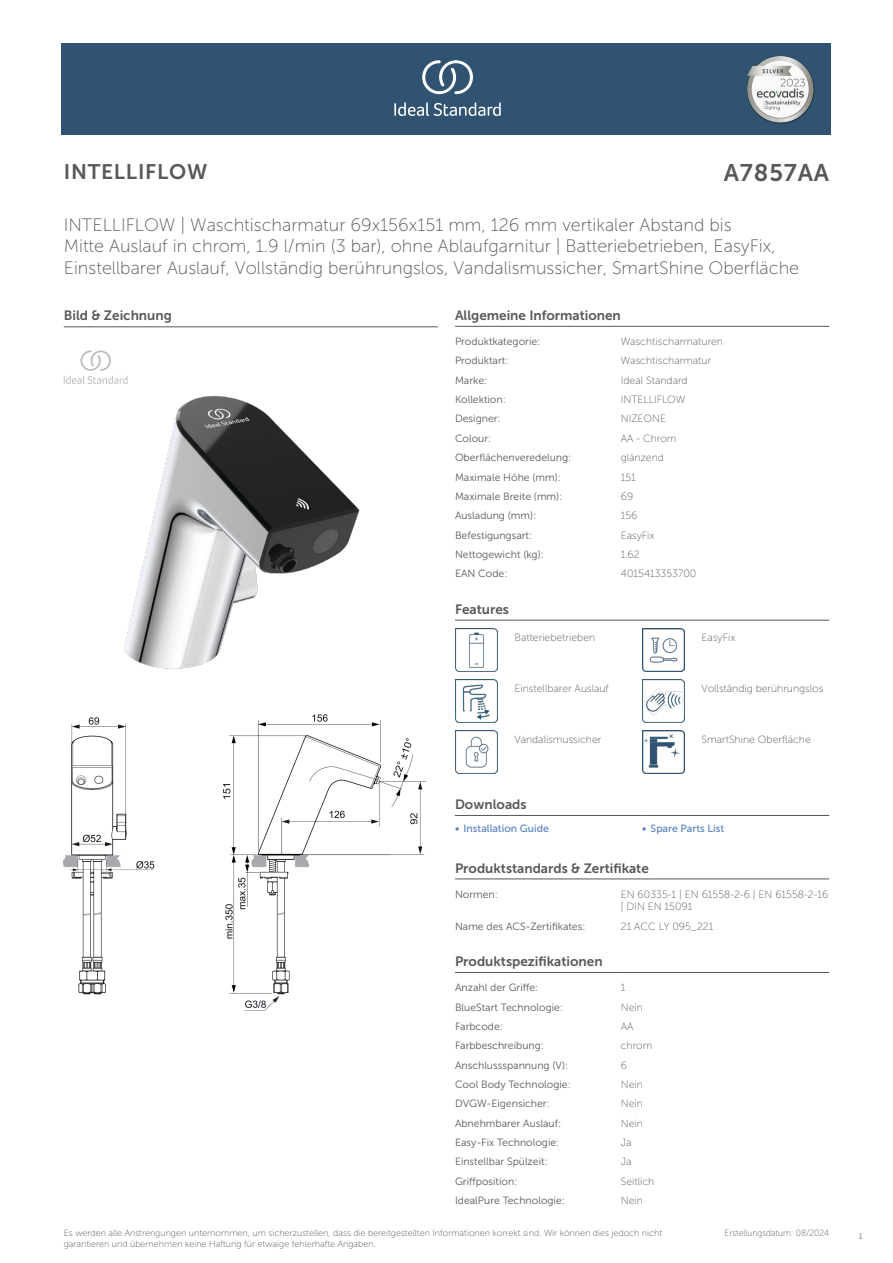
<style>
.page{position:relative;width:893px;height:1263px;background:#fff}
.page>*{position:absolute;margin:0;border:0;box-sizing:border-box;transform-origin:0 0}
.ID{font:24px "Museo Sans 700";letter-spacing:.035em;color:#57585a}
.SUITE_NAME{font:21px "Museo Sans 700";letter-spacing:.035em;color:#57585a}
.Product_description__L3{font:18px/21.6px "Museo Sans 100";color:#57585a}
.head_9pt{font:13.5px "Museo Sans 700";color:#57585a}
.head_general{font:10.5px "Museo Sans 300";color:#57585a}
.value_general{font:10.5px/12.6px "Museo Sans 100";color:#57585a}
.t1{font:10.5px "Museo Sans 500";color:#547ec0}
.Disclaimer{font:9px/10.8px "Museo Sans 100";color:#57585a}
.Date_created{font:9px "Museo Sans 100";color:#57585a;scale:.95 1}
.t2{font:300 9px "Calibri";color:#57585a;scale:.95 1}
</style>
<div class="page">
<div style="left:62px;top:43px;width:769px;height:91px;background:#2f5371"></div>
<hr style="left:455px;top:326px;width:166px;height:1px;background:#57585a">
<hr style="left:621px;top:326px;width:208px;height:1px;background:#57585a">
<hr style="left:455px;top:620px;width:59px;height:1px;background:#57585a">
<hr style="left:514px;top:620px;width:128px;height:1px;background:#57585a">
<hr style="left:642px;top:620px;width:60px;height:1px;background:#57585a">
<hr style="left:702px;top:620px;width:127px;height:1px;background:#57585a">
<img style="left:455px;top:629px;width:42px;height:42px">
<img style="left:642px;top:629px;width:43px;height:42px">
<img style="left:455px;top:680px;width:42px;height:42px">
<img style="left:642px;top:680px;width:43px;height:42px">
<img style="left:455px;top:731px;width:42px;height:42px">
<img style="left:642px;top:731px;width:43px;height:42px">
<hr style="left:455px;top:815px;width:187px;height:1px;background:#57585a">
<hr style="left:642px;top:815px;width:187px;height:1px;background:#57585a">
<hr style="left:455px;top:879px;width:166px;height:1px;background:#57585a">
<hr style="left:621px;top:879px;width:208px;height:1px;background:#57585a">
<hr style="left:455px;top:972px;width:166px;height:1px;background:#57585a">
<hr style="left:621px;top:972px;width:208px;height:1px;background:#57585a">
<img style="left:64px;top:714px;width:361px;height:297px">
<hr style="left:64px;top:327px;width:374px;height:1px;background:#57585a">
<svg style="left:64px;top:350px;width:64px;height:34px"></svg>
<img style="left:124px;top:395px;width:236px;height:274px">
<svg style="left:394px;top:102px;width:107px;height:14px"></svg>
<svg style="left:422px;top:60px;width:51px;height:34px"></svg>
<img style="left:746px;top:56px;width:68px;height:67px">
<p class="SUITE_NAME" style="left:64px;top:160px;width:145px">INTELLIFLOW</p>
<p class="ID" style="left:724px;top:160px;width:107px">A7857AA</p>
<p class="Product_description__L3" style="left:64px;top:214px;width:737px">INTELLIFLOW | Waschtischarmatur 69x156x151 mm, 126 mm vertikaler Abstand bis<br>Mitte Auslauf in chrom, 1.9 l/min (3 bar), ohne Ablaufgarnitur | Batteriebetrieben, EasyFix,<br>Einstellbarer Auslauf, Vollständig berührungslos, Vandalismussicher, SmartShine Oberfläche</p>
<p class="head_9pt" style="left:64px;top:308px;width:110px">Bild &amp; Zeichnung</p>
<p class="head_9pt" style="left:455px;top:308px;width:167px">Allgemeine Informationen</p>
<p class="head_general" style="left:455px;top:336px;width:87px">Produktkategorie:</p>
<p class="value_general" style="left:621px;top:335px;width:104px">Waschtischarmaturen</p>
<p class="head_general" style="left:455px;top:355px;width:55px">Produktart:</p>
<p class="value_general" style="left:621px;top:355px;width:92px">Waschtischarmatur</p>
<p class="head_general" style="left:455px;top:374px;width:34px">Marke:</p>
<p class="value_general" style="left:621px;top:374px;width:68px">Ideal Standard</p>
<p class="head_general" style="left:455px;top:394px;width:52px">Kollektion:</p>
<p class="value_general" style="left:621px;top:393px;width:66px">INTELLIFLOW</p>
<p class="head_general" style="left:455px;top:413px;width:47px">Designer:</p>
<p class="value_general" style="left:621px;top:413px;width:47px">NIZEONE</p>
<p class="head_general" style="left:455px;top:432px;width:38px">Colour:</p>
<p class="value_general" style="left:621px;top:432px;width:57px">AA - Chrom</p>
<p class="head_general" style="left:455px;top:452px;width:118px">Oberflächenveredelung:</p>
<p class="value_general" style="left:621px;top:451px;width:45px">glänzend</p>
<p class="head_general" style="left:455px;top:471px;width:107px">Maximale Höhe (mm):</p>
<p class="value_general" style="left:621px;top:471px;width:17px">151</p>
<p class="head_general" style="left:455px;top:491px;width:109px">Maximale Breite (mm):</p>
<p class="value_general" style="left:621px;top:490px;width:14px">69</p>
<p class="head_general" style="left:455px;top:510px;width:83px">Ausladung (mm):</p>
<p class="value_general" style="left:621px;top:509px;width:18px">156</p>
<p class="head_general" style="left:455px;top:529px;width:79px">Befestigungsart:</p>
<p class="value_general" style="left:621px;top:529px;width:35px">EasyFix</p>
<p class="head_general" style="left:455px;top:549px;width:90px">Nettogewicht (kg):</p>
<p class="value_general" style="left:621px;top:548px;width:20px">1.62</p>
<p class="head_general" style="left:455px;top:568px;width:54px">EAN Code:</p>
<p class="value_general" style="left:621px;top:567px;width:77px">4015413353700</p>
<p class="head_9pt" style="left:455px;top:602px;width:55px">Features</p>
<p class="value_general" style="left:514px;top:631px;width:82px">Batteriebetrieben</p>
<p class="value_general" style="left:702px;top:631px;width:35px">EasyFix</p>
<p class="value_general" style="left:514px;top:682px;width:96px">Einstellbarer Auslauf</p>
<p class="value_general" style="left:702px;top:682px;width:123px">Vollständig berührungslos</p>
<p class="value_general" style="left:514px;top:733px;width:88px">Vandalismussicher</p>
<p class="value_general" style="left:702px;top:733px;width:111px">SmartShine Oberfläche</p>
<p class="head_9pt" style="left:455px;top:797px;width:73px">Downloads</p>
<p class="t1" style="left:455px;top:823px;width:95px">• Installation Guide</p>
<p class="t1" style="left:642px;top:823px;width:84px">• Spare Parts List</p>
<p class="head_9pt" style="left:455px;top:860px;width:195px">Produktstandards &amp; Zertifikate</p>
<p class="head_general" style="left:455px;top:888px;width:44px">Normen:</p>
<p class="value_general" style="left:621px;top:888px;width:209px">EN 60335-1 | EN 61558-2-6 | EN 61558-2-16 | DIN EN 15091</p>
<p class="head_general" style="left:455px;top:920px;width:132px">Name des ACS-Zertifikates:</p>
<p class="value_general" style="left:621px;top:920px;width:94px">21 ACC LY 095_221</p>
<p class="head_9pt" style="left:455px;top:954px;width:149px">Produktspezifikationen</p>
<p class="head_general" style="left:455px;top:982px;width:85px">Anzahl der Griffe:</p>
<p class="value_general" style="left:621px;top:981px;width:6px">1</p>
<p class="head_general" style="left:455px;top:1001px;width:110px">BlueStart Technologie:</p>
<p class="value_general" style="left:621px;top:1001px;width:24px">Nein</p>
<p class="head_general" style="left:455px;top:1020px;width:49px">Farbcode:</p>
<p class="value_general" style="left:621px;top:1020px;width:14px">AA</p>
<p class="head_general" style="left:455px;top:1040px;width:90px">Farbbeschreibung:</p>
<p class="value_general" style="left:621px;top:1039px;width:33px">chrom</p>
<p class="head_general" style="left:455px;top:1059px;width:115px">Anschlussspannung (V):</p>
<p class="value_general" style="left:621px;top:1059px;width:8px">6</p>
<p class="head_general" style="left:455px;top:1079px;width:117px">Cool Body Technologie:</p>
<p class="value_general" style="left:621px;top:1078px;width:24px">Nein</p>
<p class="head_general" style="left:455px;top:1098px;width:96px">DVGW-Eigensicher:</p>
<p class="value_general" style="left:621px;top:1097px;width:24px">Nein</p>
<p class="head_general" style="left:455px;top:1117px;width:108px">Abnehmbarer Auslauf:</p>
<p class="value_general" style="left:621px;top:1117px;width:24px">Nein</p>
<p class="head_general" style="left:455px;top:1137px;width:106px">Easy-Fix Technologie:</p>
<p class="value_general" style="left:621px;top:1136px;width:12px">Ja</p>
<p class="head_general" style="left:455px;top:1156px;width:94px">Einstellbar Spülzeit:</p>
<p class="value_general" style="left:621px;top:1155px;width:12px">Ja</p>
<p class="head_general" style="left:455px;top:1175px;width:64px">Griffposition:</p>
<p class="value_general" style="left:621px;top:1175px;width:35px">Seitlich</p>
<p class="head_general" style="left:455px;top:1195px;width:111px">IdealPure Technologie:</p>
<p class="value_general" style="left:621px;top:1194px;width:24px">Nein</p>
<p class="Disclaimer" style="left:64px;top:1227px;width:600px">Es werden alle Anstrengungen unternommen, um sicherzustellen, dass die bereitgestellten Informationen korrekt sind. Wir können dies jedoch nicht garantieren und übernehmen keine Haftung für etwaige fehlerhafte Angaben.</p>
<p class="Date_created" style="left:725px;top:1228px;width:112px">Erstellungsdatum: 08/2024</p>
<p class="t2" style="left:858px;top:1230px;width:6px">1</p>
</div>
